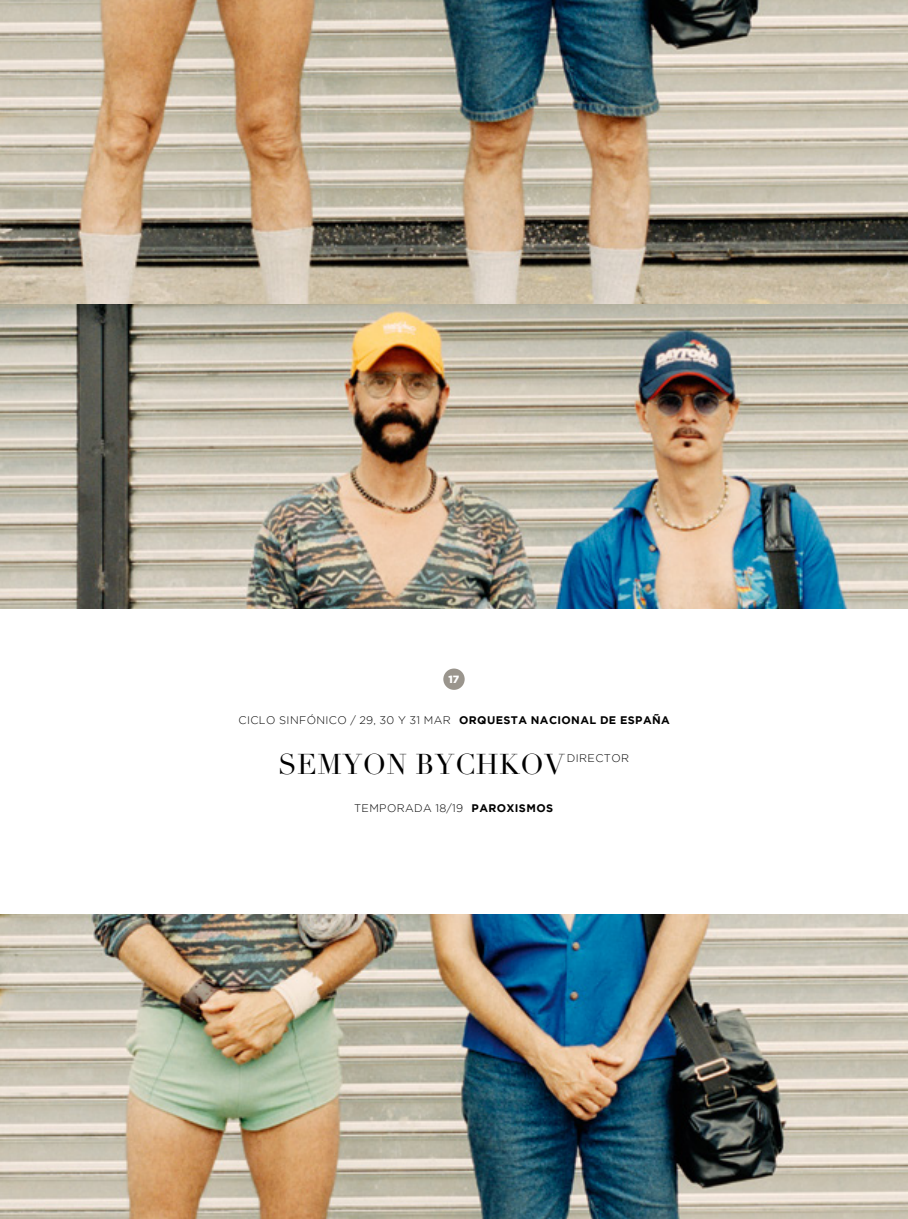
<style>
.page{position:relative;width:908px;height:1219px;background:#fff}
.page>*{position:absolute;margin:0;border:0;box-sizing:border-box;transform-origin:0 0}
.TXT_1{font:28px "Didot";letter-spacing:.02em;color:#000}
.TXT_1-2{font:300 11px "Gotham";letter-spacing:.035em;color:#000}
.t1{font:900 10.4px "Gotham";color:#fff}
.s1{font-weight:700}
</style>
<div class="page">
<div style="left:443px;top:668px;width:21px;height:22px;background:#9a958d;border-radius:50%"></div>
<img style="left:0;top:915px;width:907px;height:304px">
<img style="left:0;top:0;width:907px;height:609px">
<p class="t1" style="left:448px;top:673px;width:12px">17</p>
<p class="TXT_1-2" style="left:238px;top:714px;width:432px">CICLO SINFÓNICO / 29, 30 Y 31 MAR <span class="s1">ORQUESTA NACIONAL DE ESPAÑA</span></p>
<p class="TXT_1" style="left:278px;top:747px;width:288px">SEMYON BYCHKOV</p>
<p class="TXT_1-2" style="left:566px;top:752px;width:64px">DIRECTOR</p>
<p class="TXT_1-2" style="left:354px;top:802px;width:200px">TEMPORADA 18/19 <span class="s1">PAROXISMOS</span></p>
</div>
